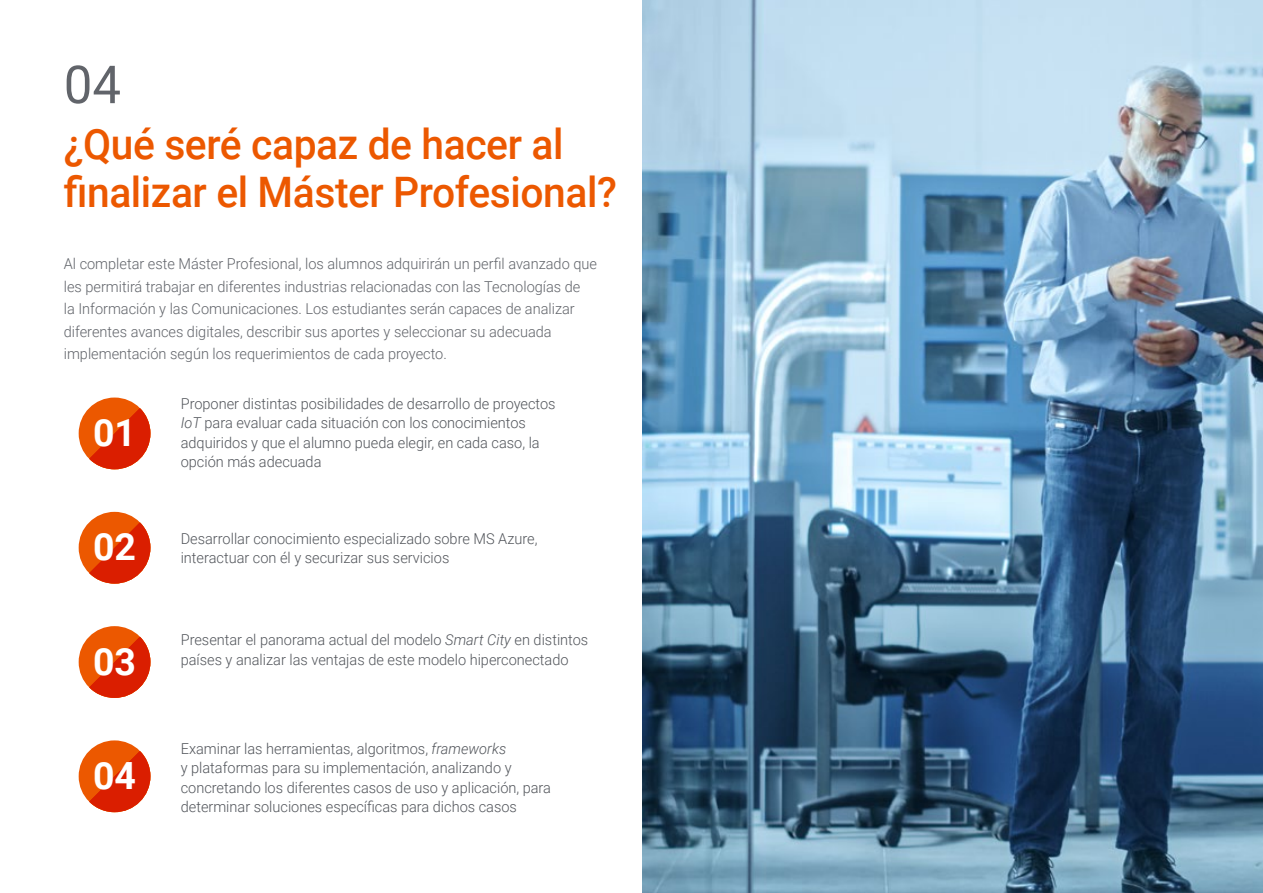
<style>
.page{position:relative;width:1263px;height:893px;background:#fff}
.page>*{position:absolute;margin:0;border:0;box-sizing:border-box;transform-origin:0 0}
.t1{font:52.5px "Roboto";color:#61646a}
.t2{font:500 42px/48px "Roboto";letter-spacing:-.01em;color:#ec5800}
.t3{font:700 37.5px "Roboto";color:#fff}
.t4{font:300 15px/19.5px "Roboto";color:#52555b}
.t5{font:300 15px/22.5px "Roboto";color:#61646a}
.s1{font-style:italic}
</style>
<div class="page">
<div style="left:79px;top:512px;width:71px;height:72px;background:#ec5800;border-radius:50%"></div>
<svg style="left:89px;top:522px;width:61px;height:62px"></svg>
<div style="left:79px;top:740px;width:71px;height:72px;background:#ec5800;border-radius:50%"></div>
<svg style="left:89px;top:751px;width:61px;height:61px"></svg>
<div style="left:79px;top:626px;width:71px;height:72px;background:#ec5800;border-radius:50%"></div>
<svg style="left:89px;top:637px;width:61px;height:61px"></svg>
<div style="left:79px;top:398px;width:71px;height:71px;background:#ec5800;border-radius:50%"></div>
<svg style="left:89px;top:408px;width:61px;height:61px"></svg>
<img style="left:642px;top:0;width:621px;height:893px">
<h1 class="t1" style="left:64px;top:48px;width:59px">04</h1>
<h2 class="t2" style="left:64px;top:119px;width:555px">¿Qué seré capaz de hacer al finalizar el Máster Profesional?</h2>
<p class="t5" style="left:64px;top:252px;width:535px">Al completar este Máster Profesional, los alumnos adquirirán un perfil avanzado que les permitirá trabajar en diferentes industrias relacionadas con las Tecnologías de<br>la Información y las Comunicaciones. Los estudiantes serán capaces de analizar diferentes avances digitales, describir sus aportes y seleccionar su adecuada implementación según los requerimientos de cada proyecto.</p>
<h3 class="t3" style="left:93px;top:407px;width:45px">01</h3>
<p class="t4" style="left:181px;top:393px;width:376px">Proponer distintas posibilidades de desarrollo de proyectos <span class="s1">IoT</span> para evaluar cada situación con los conocimientos adquiridos y que el alumno pueda elegir, en cada caso, la opción más adecuada</p>
<h3 class="t3" style="left:93px;top:521px;width:45px">02</h3>
<p class="t4" style="left:181px;top:528px;width:358px">Desarrollar conocimiento especializado sobre MS Azure, interactuar con él y securizar sus servicios</p>
<h3 class="t3" style="left:93px;top:635px;width:45px">03</h3>
<h3 class="t3" style="left:93px;top:749px;width:45px">04</h3>
<p class="t4" style="left:181px;top:629px;width:409px">Presentar el panorama actual del modelo <span class="s1">Smart City</span> en distintos países y analizar las ventajas de este modelo hiperconectado</p>
<p class="t4" style="left:181px;top:738px;width:372px">Examinar las herramientas, algoritmos, <span class="s1">frameworks<br></span>y plataformas para su implementación, analizando y concretando los diferentes casos de uso y aplicación, para determinar soluciones específicas para dichos casos</p>
</div>
